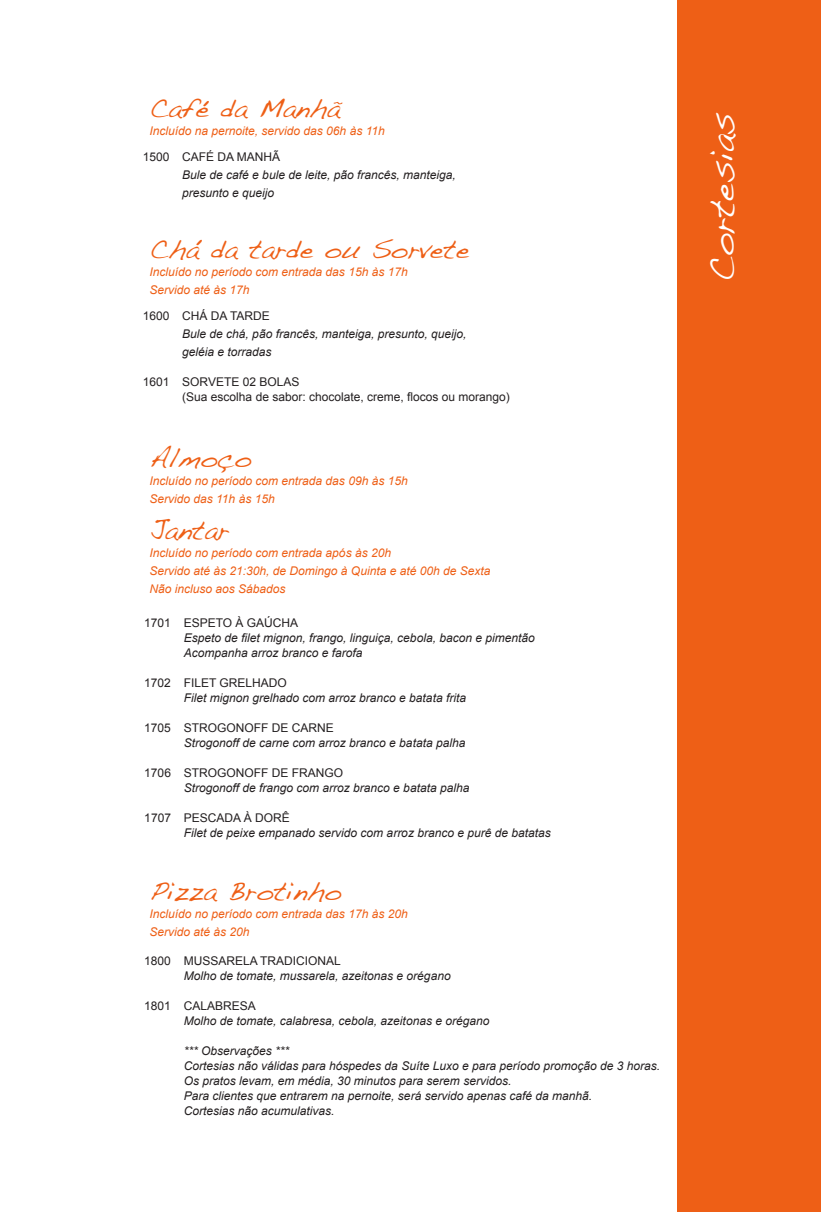
<style>
.page{position:relative;width:821px;height:1212px;background:#fff}
.page>*{position:absolute;margin:0;border:0;box-sizing:border-box;transform-origin:0 0}
.t1{font:36px "Handwriting Dakota";letter-spacing:-.005em;color:#fff}
.t2{font:27px "Handwriting Dakota";color:#ee5f16}
.t3{font:italic 12px/15px "Arial";color:#231f20}
.t4{font:italic 12px/18px "Arial";color:#ee5f16}
.t5{font:12px/15px "Arial";color:#231f20}
</style>
<div class="page">
<div style="left:677px;top:0;width:144px;height:1212px;background:#ee5f16"></div>
<h2 class="t2" style="left:149px;top:92px;width:192px">Café da Manhã</h2>
<p class="t4" style="left:149px;top:122px;width:237px">Incluído na pernoite, servido das 06h às 11h</p>
<p class="t5" style="left:143px;top:149px;width:139px">1500 CAFÉ DA MANHÃ</p>
<p class="t3" style="left:182px;top:166px;width:275px;line-height:18px">Bule de café e bule de leite, pão francês, manteiga, presunto e queijo</p>
<h2 class="t2" style="left:149px;top:232px;width:321px">Chá da tarde ou Sorvete</h2>
<p class="t4" style="left:149px;top:262px;width:260px">Incluído no período com entrada das 15h às 17h<br>Servido até às 17h</p>
<p class="t5" style="left:143px;top:308px;width:129px">1600 CHÁ DA TARDE</p>
<p class="t3" style="left:182px;top:325px;width:286px;line-height:18px">Bule de chá, pão francês, manteiga, presunto, queijo, geléia e torradas</p>
<p class="t5" style="left:182px;top:374px;width:329px;text-indent:-39px">1601 SORVETE 02 BOLAS<br>(Sua escolha de sabor: chocolate, creme, flocos ou morango)</p>
<h2 class="t2" style="left:149px;top:441px;width:103px">Almoço</h2>
<p class="t4" style="left:149px;top:472px;width:260px">Incluído no período com entrada das 09h às 15h<br>Servido das 11h às 15h</p>
<h2 class="t2" style="left:149px;top:513px;width:81px">Jantar</h2>
<p class="t4" style="left:149px;top:544px;width:342px">Incluído no período com entrada após às 20h<br>Servido até às 21:30h, de Domingo à Quinta e até 00h de Sexta<br>Não incluso aos Sábados</p>
<p class="t5" style="left:144px;top:615px;width:155px">1701 ESPETO À GAÚCHA</p>
<p class="t3" style="left:184px;top:630px;width:352px">Espeto de filet mignon, frango, linguiça, cebola, bacon e pimentão<br>Acompanha arroz branco e farofa</p>
<p class="t5" style="left:144px;top:675px;width:144px">1702 FILET GRELHADO</p>
<p class="t3" style="left:184px;top:690px;width:284px">Filet mignon grelhado com arroz branco e batata frita</p>
<p class="t5" style="left:144px;top:720px;width:191px">1705 STROGONOFF DE CARNE</p>
<p class="t3" style="left:184px;top:735px;width:283px">Strogonoff de carne com arroz branco e batata palha</p>
<p class="t5" style="left:144px;top:765px;width:200px">1706 STROGONOFF DE FRANGO</p>
<p class="t3" style="left:184px;top:780px;width:287px">Strogonoff de frango com arroz branco e batata palha</p>
<p class="t5" style="left:144px;top:810px;width:147px">1707 PESCADA À DORÊ</p>
<p class="t3" style="left:184px;top:825px;width:368px">Filet de peixe empanado servido com arroz branco e purê de batatas</p>
<h2 class="t2" style="left:149px;top:875px;width:193px">Pizza Brotinho</h2>
<p class="t4" style="left:149px;top:905px;width:260px">Incluído no período com entrada das 17h às 20h<br>Servido até às 20h</p>
<p class="t5" style="left:144px;top:954px;width:198px">1800 MUSSARELA TRADICIONAL</p>
<p class="t3" style="left:184px;top:969px;width:268px">Molho de tomate, mussarela, azeitonas e orégano</p>
<p class="t5" style="left:144px;top:999px;width:113px">1801 CALABRESA</p>
<p class="t3" style="left:184px;top:1014px;width:307px">Molho de tomate, calabresa, cebola, azeitonas e orégano</p>
<p class="t3" style="left:184px;top:1044px;width:478px">*** Observações ***<br>Cortesias não válidas para hóspedes da Suíte Luxo e para período promoção de 3 horas.<br>Os pratos levam, em média, 30 minutos para serem servidos.<br>Para clientes que entrarem na pernoite, será servido apenas café da manhã.<br>Cortesias não acumulativas.</p>
<h1 class="t1" style="left:700px;top:282px;width:171px;rotate:-90deg">Cortesias</h1>
</div>
